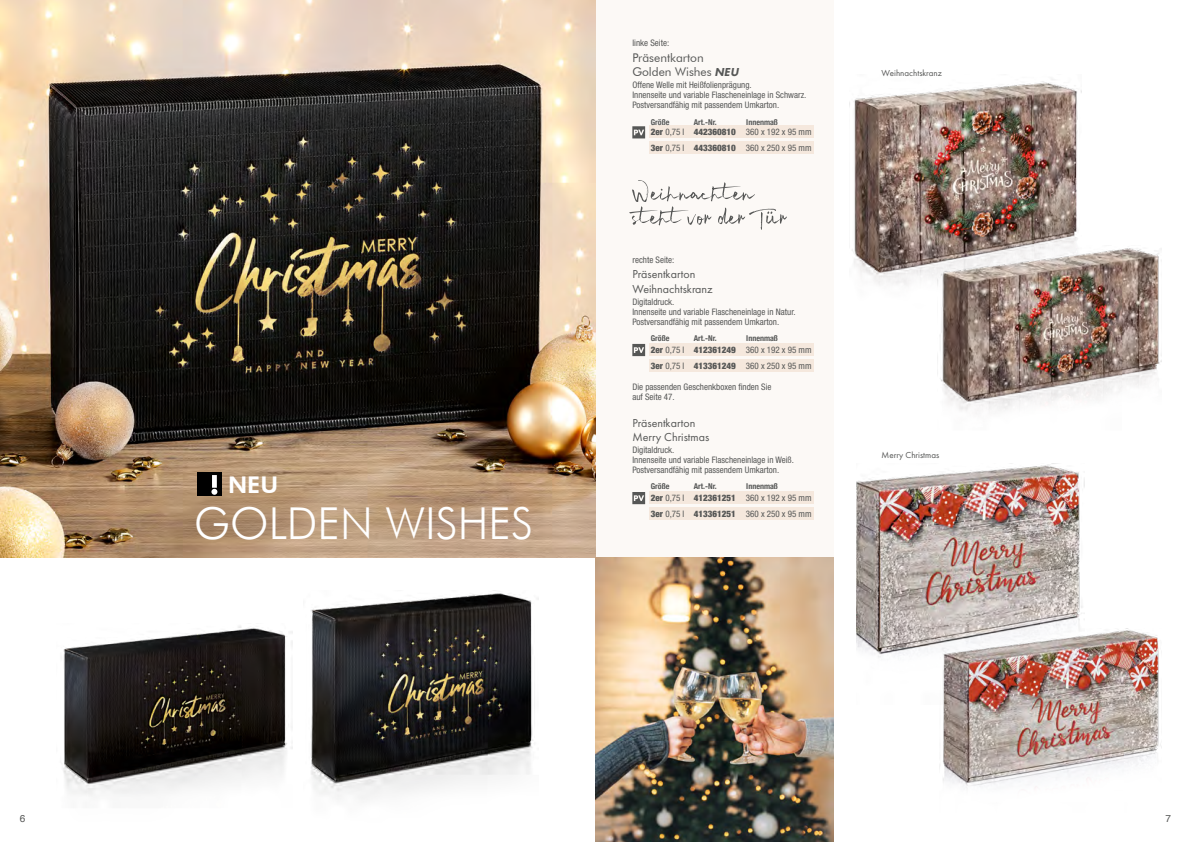
<style>
.page{position:relative;width:1191px;height:842px;background:#fff}
.page>*{position:absolute;margin:0;border:0;box-sizing:border-box;transform-origin:0 0}
.t1{font:300 44px "Futura BT";color:#fff}
.t2{font:800 23px "Futura BT";color:#fff}
.t3{font:12px/14.4px "Futura PT";color:#565756}
.t4{font:12px/14.4px "Futura BT";color:#565756}
.t5{font:10px "Helvetica";color:#565756}
.t6{font:condensed 9px/10px "Helvetica Neue LT Std";color:#565756}
.t7{font:9px "Futura PT";color:#565756}
.t8{font:700 condensed 8px "Helvetica Neue";color:#565756}
.s1{font-family:"Futura PT";font-weight:800;font-style:italic}
.s2{font-family:"Helvetica Neue";font-weight:900}
</style>
<div class="page">
<img style="left:63px;top:626px;width:229px;height:170px">
<img style="left:310px;top:590px;width:229px;height:210px">
<div style="left:595px;top:0;width:238px;height:842px;background:#fcf9f6"></div>
<img style="left:0;top:0;width:595px;height:557px">
<img style="left:595px;top:557px;width:238px;height:285px">
<img style="left:852px;top:79px;width:226px;height:206px">
<img style="left:937px;top:246px;width:224px;height:165px">
<img style="left:856px;top:463px;width:227px;height:194px">
<img style="left:939px;top:629px;width:222px;height:159px">
<div style="left:197px;top:472px;width:24px;height:23px;background:#000"></div>
<svg style="left:211px;top:475px;width:6px;height:20px"></svg>
<div style="left:649px;top:491px;width:164px;height:13px;background:#f5e8dd"></div>
<div style="left:649px;top:507px;width:164px;height:13px;background:#f5e8dd"></div>
<svg style="left:632px;top:492px;width:13px;height:12px"></svg>
<div style="left:649px;top:126px;width:164px;height:12px;background:#f5e8dd"></div>
<div style="left:649px;top:142px;width:164px;height:12px;background:#f5e8dd"></div>
<svg style="left:632px;top:126px;width:13px;height:12px"></svg>
<svg style="left:629px;top:180px;width:158px;height:50px"></svg>
<div style="left:649px;top:343px;width:164px;height:13px;background:#f5e8dd"></div>
<div style="left:649px;top:359px;width:164px;height:13px;background:#f5e8dd"></div>
<svg style="left:632px;top:344px;width:13px;height:12px"></svg>
<h2 class="t2" style="left:228px;top:471px;width:52px">NEU</h2>
<h1 class="t1" style="left:194px;top:496px;width:340px">GOLDEN WISHES</h1>
<p class="t6" style="left:632px;top:38px;width:38px">linke Seite:</p>
<h3 class="t4" style="left:632px;top:50px;width:110px">Präsentkarton<br>Golden Wishes <span class="s1">NEU</span></h3>
<p class="t6" style="left:632px;top:80px;width:175px">Offene Welle mit Heißfolienprägung.<br>Innenseite und variable Flascheneinlage in Schwarz.<br>Postversandfähig mit passendem Umkarton.</p>
<p class="t6" style="left:651px;top:124px;width:162px;line-height:16px"><span class="s2">2er</span> 0,75 l <span class="s2">442360810</span> 360 x 192 x 95 mm<br><span class="s2">3er</span> 0,75 l <span class="s2">443360810</span> 360 x 250 x 95 mm</p>
<p class="t8" style="left:651px;top:115px;width:20px">Größe</p>
<p class="t8" style="left:694px;top:115px;width:24px">Art.-Nr.</p>
<p class="t8" style="left:746px;top:115px;width:33px">Innenmaß</p>
<p class="t6" style="left:632px;top:255px;width:43px">rechte Seite:</p>
<h3 class="t3" style="left:632px;top:267px;width:82px">Präsentkarton<br>Weihnachtskranz</h3>
<p class="t6" style="left:632px;top:296px;width:165px">Digitaldruck.<br>Innenseite und variable Flascheneinlage in Natur.<br>Postversandfähig mit passendem Umkarton.</p>
<p class="t6" style="left:651px;top:342px;width:162px;line-height:16px"><span class="s2">2er</span> 0,75 l <span class="s2">412361249</span> 360 x 192 x 95 mm<br><span class="s2">3er</span> 0,75 l <span class="s2">413361249</span> 360 x 250 x 95 mm</p>
<p class="t8" style="left:651px;top:331px;width:20px">Größe</p>
<p class="t8" style="left:694px;top:331px;width:24px">Art.-Nr.</p>
<p class="t8" style="left:746px;top:331px;width:33px">Innenmaß</p>
<p class="t6" style="left:632px;top:381px;width:141px">Die passenden Geschenkboxen finden Sie auf Seite 47.</p>
<h3 class="t3" style="left:632px;top:416px;width:78px">Präsentkarton<br>Merry Christmas</h3>
<p class="t6" style="left:632px;top:445px;width:163px">Digitaldruck.<br>Innenseite und variable Flascheneinlage in Weiß.<br>Postversandfähig mit passendem Umkarton.</p>
<p class="t6" style="left:651px;top:490px;width:162px;line-height:16px"><span class="s2">2er</span> 0,75 l <span class="s2">412361251</span> 360 x 192 x 95 mm<br><span class="s2">3er</span> 0,75 l <span class="s2">413361251</span> 360 x 250 x 95 mm</p>
<p class="t8" style="left:651px;top:479px;width:20px">Größe</p>
<p class="t8" style="left:694px;top:479px;width:24px">Art.-Nr.</p>
<p class="t8" style="left:746px;top:479px;width:33px">Innenmaß</p>
<p class="t7" style="left:881px;top:67px;width:62px">Weihnachtskranz</p>
<p class="t7" style="left:881px;top:449px;width:59px">Merry Christmas</p>
<p class="t5" style="left:20px;top:811px;width:7px">6</p>
<p class="t5" style="left:1165px;top:811px;width:7px">7</p>
</div>
